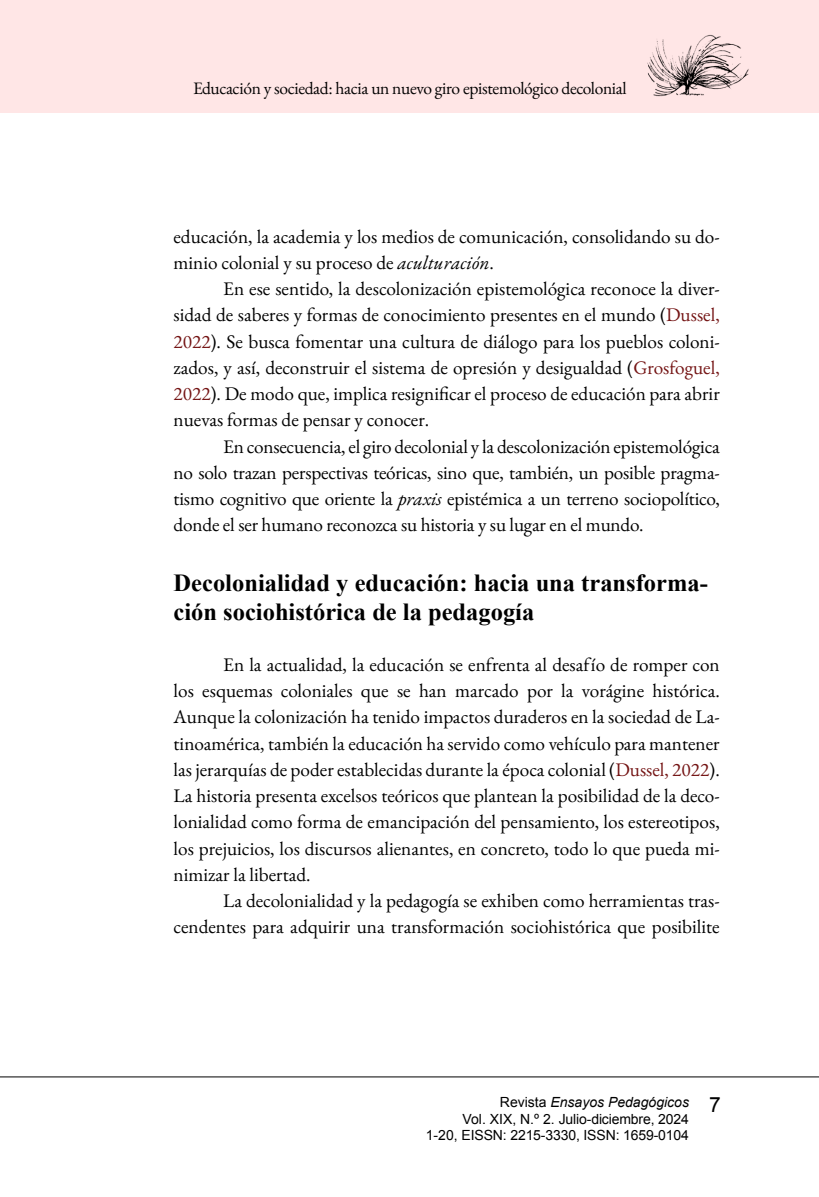
<style>
.page{position:relative;width:819px;height:1197px;background:#fff}
.page>*{position:absolute;margin:0;border:0;box-sizing:border-box;transform-origin:0 0}
.Subtítulo{font:700 24.5px/29.4px "Times New Roman";color:#000}
.t1{font:21px "Arial";color:#000}
.Texto_general{font:19.25px/26.2px "EB Garamond";color:#000;text-align:justify}
.t2{font:17.5px "EB Garamond";letter-spacing:-.02em;color:#000}
.t3{font:14px/16.6px "Arial";letter-spacing:-.01em;color:#000;text-align:right}
.s1{font-style:italic}
.s2{color:#741414}
</style>
<div class="page">
<div style="left:0;top:0;width:819px;height:113px;background:#ffe6e6"></div>
<img style="left:647px;top:35px;width:102px;height:62px">
<hr style="left:0;top:1077px;width:819px;height:1px;background:#000">
<p class="t2" style="left:193px;top:77px;width:435px">Educación y sociedad: hacia un nuevo giro epistemológico decolonial</p>
<p class="Texto_general" style="left:174px;top:223px;width:548px">educación, la academia y los medios de comunicación, consolidando su do&shy;minio colonial y su proceso de <span class="s1">aculturación</span>.</p>
<p class="Texto_general" style="left:174px;top:276px;width:548px;text-indent:50px">En ese sentido, la descolonización epistemológica reconoce la diver&shy;sidad de saberes y formas de conocimiento presentes en el mundo (<span class="s2">Dussel, 2022</span>). Se busca fomentar una cultura de diálogo para los pueblos coloni&shy;zados, y así, deconstruir el sistema de opresión y desigualdad (<span class="s2">Grosfoguel, 2022</span>). De modo que, implica resignificar el proceso de educación para abrir nuevas formas de pensar y conocer.</p>
<p class="Texto_general" style="left:174px;top:433px;width:548px;text-indent:50px">En consecuencia, el giro decolonial y la descolonización epistemológica no solo trazan perspectivas teóricas, sino que, también, un posible pragma&shy;tismo cognitivo que oriente la <span class="s1">praxis</span> epistémica a un terreno sociopolítico, donde el ser humano reconozca su historia y su lugar en el mundo.</p>
<p class="Subtítulo" style="left:174px;top:567px;width:536px">Decolonialidad y educación: hacia una transforma&shy;ción sociohistórica de la pedagogía</p>
<p class="Texto_general" style="left:174px;top:651px;width:548px;text-indent:50px">En la actualidad, la educación se enfrenta al desafío de romper con los esquemas coloniales que se han marcado por la vorágine histórica.<br>Aunque la colonización ha tenido impactos duraderos en la sociedad de La&shy;tinoamérica, también la educación ha servido como vehículo para mantener las jerarquías de poder establecidas durante la época colonial (<span class="s2">Dussel, 2022</span>).<br>La historia presenta excelsos teóricos que plantean la posibilidad de la deco&shy;lonialidad como forma de emancipación del pensamiento, los estereotipos, los prejuicios, los discursos alienantes, en concreto, todo lo que pueda mi&shy;nimizar la libertad.</p>
<p class="Texto_general" style="left:174px;top:888px;width:548px;text-align:right">La decolonialidad y la pedagogía se exhiben como herramientas tras&shy;cendentes para adquirir una transformación sociohistórica que posibilite</p>
<p class="t3" style="left:426px;top:1094px;width:265px">Revista <span class="s1">Ensayos Pedagógicos<br></span>Vol. XIX, N.º 2. Julio-diciembre, 2024<br>1-20, EISSN: 2215-3330, ISSN: 1659-0104</p>
<p class="t1" style="left:709px;top:1091px;width:13px">7</p>
</div>
